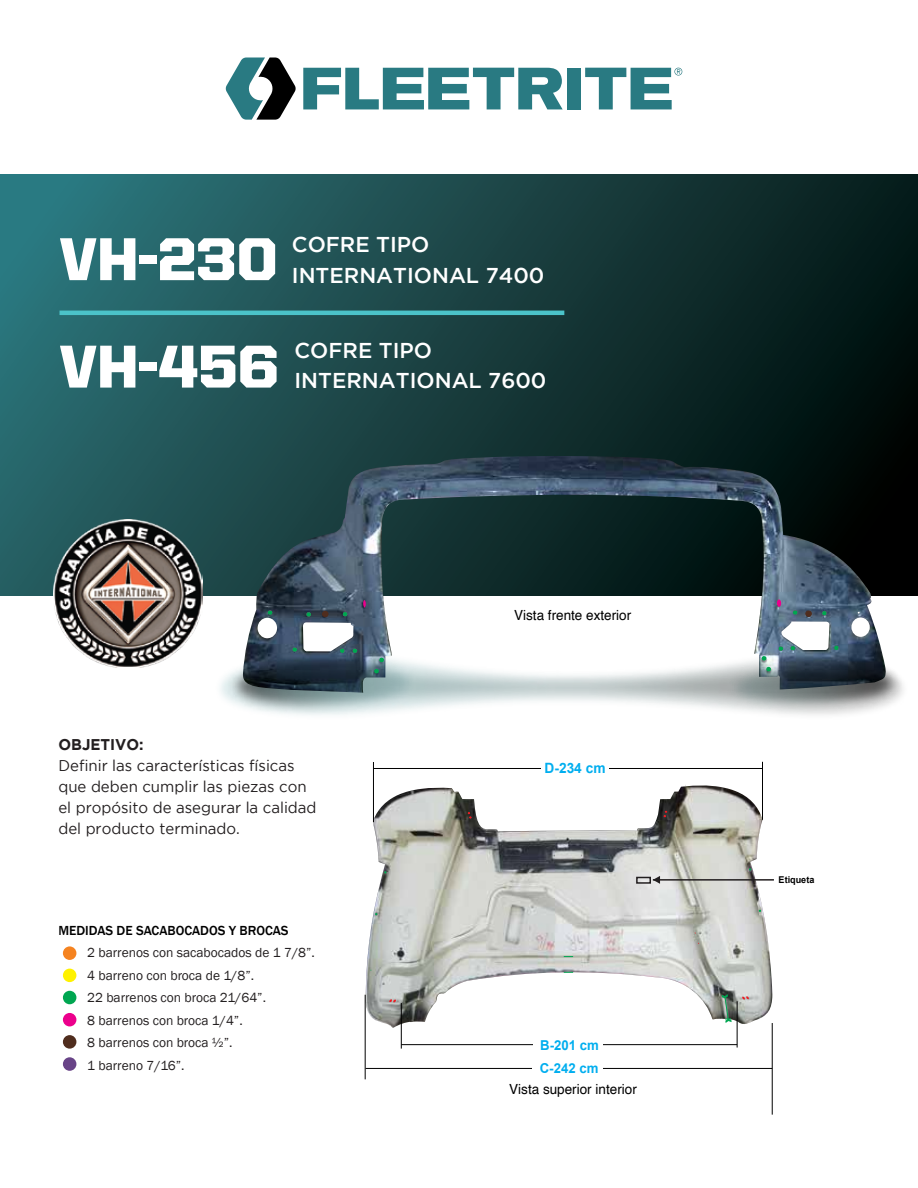
<style>
.page{position:relative;width:918px;height:1188px;background:#fff}
.page>*{position:absolute;margin:0;border:0;box-sizing:border-box;transform-origin:0 0}
.t1{font:900 60.75px "United Sans Reg";color:#fff}
.t2{font:500 21.45px/30.3px "Gotham";color:#fff}
.t3{font:15.45px/21px "Gotham";color:#231f20}
.t4{font:700 15.45px "Gotham";color:#231f20}
.t5{font:700 14.25px "Arial";color:#00aeef}
.t6{font:13.95px "Helvetica";color:#000}
.t7{font:700 13.65px/23.2px "Arial";color:#00aeef}
.t8{font:13.5px/22.5px "Franklin Gothic";color:#231f20}
.t9{font:500 13.5px "Franklin Gothic";color:#000}
.t10{font:700 9.45px "Arial";color:#000}
</style>
<div class="page">
<svg style="left:0;top:174px;width:918px;height:422px;background:#184244"></svg>
<svg style="left:226px;top:58px;width:70px;height:62px"></svg>
<svg style="left:303px;top:68px;width:260px;height:41px"></svg>
<div style="left:567px;top:68px;width:14px;height:41px;background:#297a82"></div>
<svg style="left:585px;top:68px;width:97px;height:41px"></svg>
<img style="left:54px;top:519px;width:149px;height:148px">
<img style="left:243px;top:456px;width:643px;height:143px">
<img style="left:168px;top:599px;width:704px;height:163px">
<img style="left:461px;top:616px;width:222px;height:139px">
<img style="left:683px;top:615px;width:220px;height:140px">
<img style="left:184px;top:608px;width:277px;height:150px">
<hr style="left:60px;top:311px;width:504px;height:4px;background:#4bc3c9">
<div style="left:258px;top:618px;width:19px;height:20px;background:#fff;border-radius:50%"></div>
<div style="left:851px;top:617px;width:19px;height:20px;background:#fff;border-radius:50%"></div>
<svg style="left:379px;top:657px;width:5px;height:6px"></svg>
<svg style="left:374px;top:669px;width:5px;height:5px"></svg>
<svg style="left:761px;top:656px;width:6px;height:5px"></svg>
<svg style="left:766px;top:667px;width:5px;height:5px"></svg>
<svg style="left:292px;top:647px;width:5px;height:5px"></svg>
<svg style="left:267px;top:610px;width:6px;height:5px"></svg>
<svg style="left:777px;top:599px;width:62px;height:52px"></svg>
<svg style="left:303px;top:600px;width:63px;height:53px"></svg>
<img style="left:366px;top:785px;width:406px;height:243px">
<svg style="left:722px;top:994px;width:10px;height:29px"></svg>
<hr style="left:373px;top:762px;width:1px;height:60px;background:#000">
<hr style="left:762px;top:762px;width:1px;height:58px;background:#000">
<hr style="left:373px;top:768px;width:390px;height:1px;background:#000">
<hr style="left:401px;top:1044px;width:336px;height:1px;background:#000">
<div style="left:533px;top:1041px;width:70px;height:8px;background:#fff"></div>
<hr style="left:366px;top:1068px;width:406px;height:1px;background:#000">
<hr style="left:365px;top:995px;width:1px;height:84px;background:#000">
<hr style="left:772px;top:1023px;width:1px;height:92px;background:#000">
<div style="left:533px;top:1064px;width:70px;height:8px;background:#fff"></div>
<hr style="left:401px;top:1003px;width:1px;height:46px;background:#000">
<hr style="left:737px;top:1001px;width:1px;height:47px;background:#000">
<svg style="left:742px;top:996px;width:7px;height:4px"></svg>
<svg style="left:389px;top:999px;width:7px;height:4px"></svg>
<svg style="left:450px;top:768px;width:237px;height:64px"></svg>
<div style="left:636px;top:877px;width:15px;height:7px;border:2px solid #231f20"></div>
<hr style="left:653px;top:879px;width:121px;height:2px;background:#231f20">
<svg style="left:653px;top:876px;width:7px;height:8px"></svg>
<div style="left:63px;top:946px;width:13px;height:14px;background:#f58320;border-radius:50%"></div>
<div style="left:63px;top:969px;width:13px;height:13px;background:#fff200;border-radius:50%"></div>
<div style="left:63px;top:991px;width:13px;height:13px;background:#00a651;border-radius:50%"></div>
<div style="left:63px;top:1013px;width:13px;height:13px;background:#ec008c;border-radius:50%"></div>
<div style="left:63px;top:1035px;width:13px;height:14px;background:#502d1e;border-radius:50%"></div>
<div style="left:63px;top:1057px;width:13px;height:14px;background:#684387;border-radius:50%"></div>
<h1 class="t1" style="left:60px;top:226px;width:220px">VH-230</h1>
<h2 class="t2" style="left:292px;top:229px;width:254px">COFRE TIPO<br>INTERNATIONAL 7400</h2>
<h1 class="t1" style="left:60px;top:333px;width:221px">VH-456</h1>
<h2 class="t2" style="left:294px;top:335px;width:253px">COFRE TIPO<br>INTERNATIONAL 7600</h2>
<p class="t4" style="left:58px;top:736px;width:87px">OBJETIVO:</p>
<p class="t3" style="left:58px;top:755px;width:260px">Definir las características físicas que deben cumplir las piezas con el propósito de asegurar la calidad del producto terminado.</p>
<p class="t9" style="left:58px;top:922px;width:232px">MEDIDAS DE SACABOCADOS Y BROCAS</p>
<p class="t8" style="left:87px;top:942px;width:229px">2 barrenos con sacabocados de 1 7/8”.<br>4 barreno con broca de 1/8”.<br>22 barrenos con broca 21/64”.<br>8 barrenos con broca 1/4”.<br>8 barrenos con broca ½”.<br>1 barreno 7/16”.</p>
<p class="t6" style="left:514px;top:605px;width:119px">Vista frente exterior</p>
<p class="t5" style="left:545px;top:758px;width:63px">D-234 cm</p>
<p class="t7" style="left:540px;top:1034px;width:61px">B-201 cm<br>C-242 cm</p>
<p class="t6" style="left:509px;top:1078px;width:129px">Vista superior interior</p>
<p class="t10" style="left:779px;top:873px;width:37px">Etiqueta</p>
</div>
